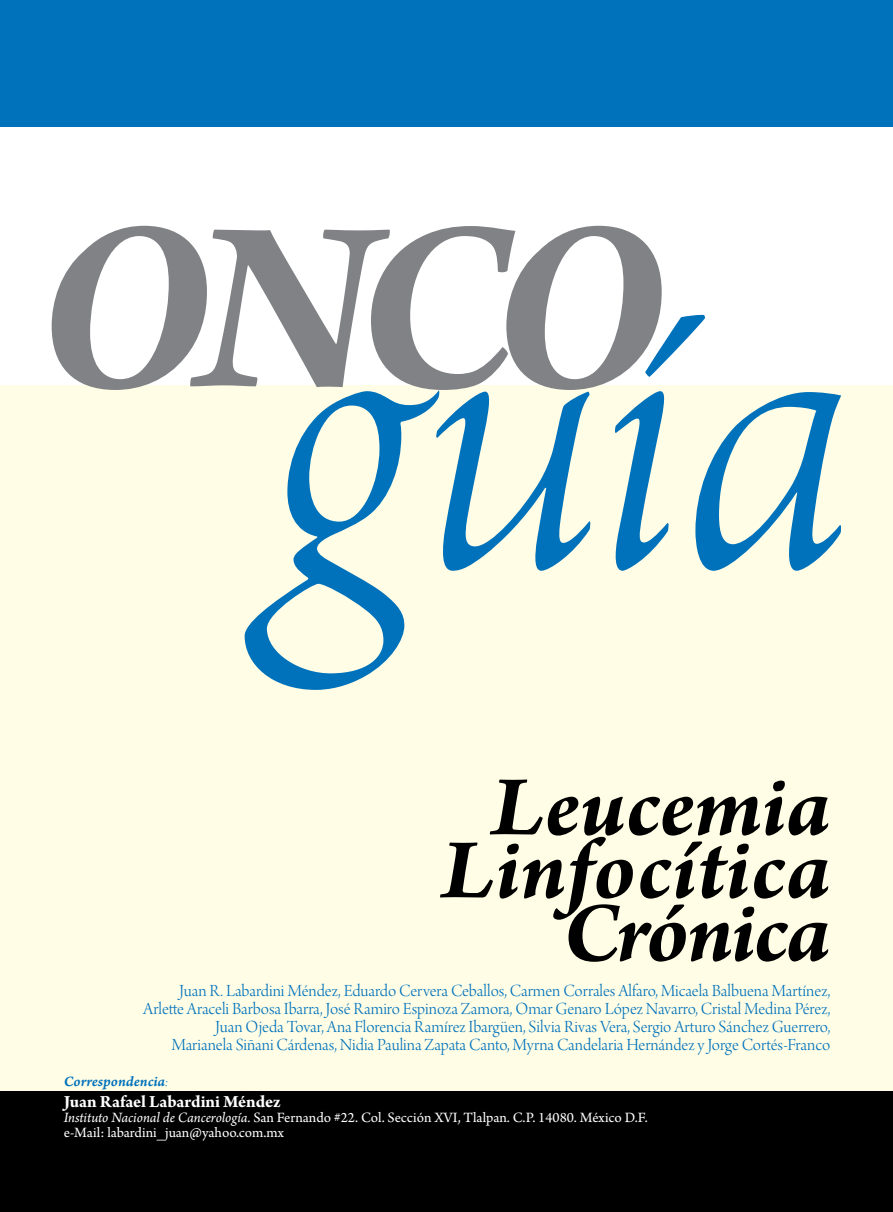
<style>
.page{position:relative;width:893px;height:1212px;background:#fff}
.page>*{position:absolute;margin:0;border:0;box-sizing:border-box;transform-origin:0 0}
.t1{font:italic 700 90px "Arno Pro";color:#000}
.t2{font:italic 700 90px "Arno Pro";letter-spacing:-.03em;color:#000}
.t3{font:18px/18px "Arno Pro Light Display";letter-spacing:-.005em;color:#0072bc;text-align:right}
.t4{font:700 18px "Arno Pro";letter-spacing:-.005em;color:#fff}
.t5{font:15px/15px "Arno Pro";color:#fff}
.t6{font:15px "Arno Pro Smbd Italic Caption";color:#0072bc}
.s1{font-family:"Arno Pro Light Italic Display"}
.s2{font-style:italic}
</style>
<div class="page">
<div style="left:0;top:385px;width:893px;height:706px;background:#fffde5"></div>
<svg style="left:245px;top:571px;width:160px;height:119px"></svg>
<svg style="left:52px;top:226px;width:789px;height:345px"></svg>
<div style="left:0;top:1091px;width:893px;height:121px;background:#000"></div>
<div style="left:0;top:0;width:893px;height:126px;background:#0072bc"></div>
<h1 class="t1" style="left:491px;top:754px;width:341px">Leucemia</h1>
<h1 class="t1" style="left:441px;top:817px;width:390px">Linfocítica</h1>
<h1 class="t2" style="left:562px;top:880px;width:269px">Crónica</h1>
<p class="t3" style="left:143px;top:983px;width:689px">Juan R. Labardini Méndez, Eduardo Cervera Ceballos, Carmen Corrales Alfaro, Micaela Balbuena Martínez, Arlette Araceli Barbosa Ibarra, José Ramiro Espinoza Zamora, Omar Genaro López Navarro, Cristal Medina Pérez, Juan Ojeda Tovar, Ana Florencia Ramírez Ibargüen, Silvia Rivas Vera, Sergio Arturo Sánchez Guerrero,<br>Marianela Siñani Cárdenas, Nidia Paulina Zapata Canto, Myrna Candelaria Hernández y Jorge Cortés-Franco</p>
<p class="t6" style="left:64px;top:1072px;width:106px">Correspondencia<span class="s1">:</span></p>
<p class="t4" style="left:64px;top:1091px;width:218px">Juan Rafael Labardini Méndez</p>
<p class="t5" style="left:64px;top:1111px;width:585px"><span class="s2">Instituto Nacional de Cancerología.</span> San Fernando #22. Col. Sección XVI, Tlalpan. C.P. 14080. México D.F. e-Mail: labardini_juan@yahoo.com.mx</p>
</div>
